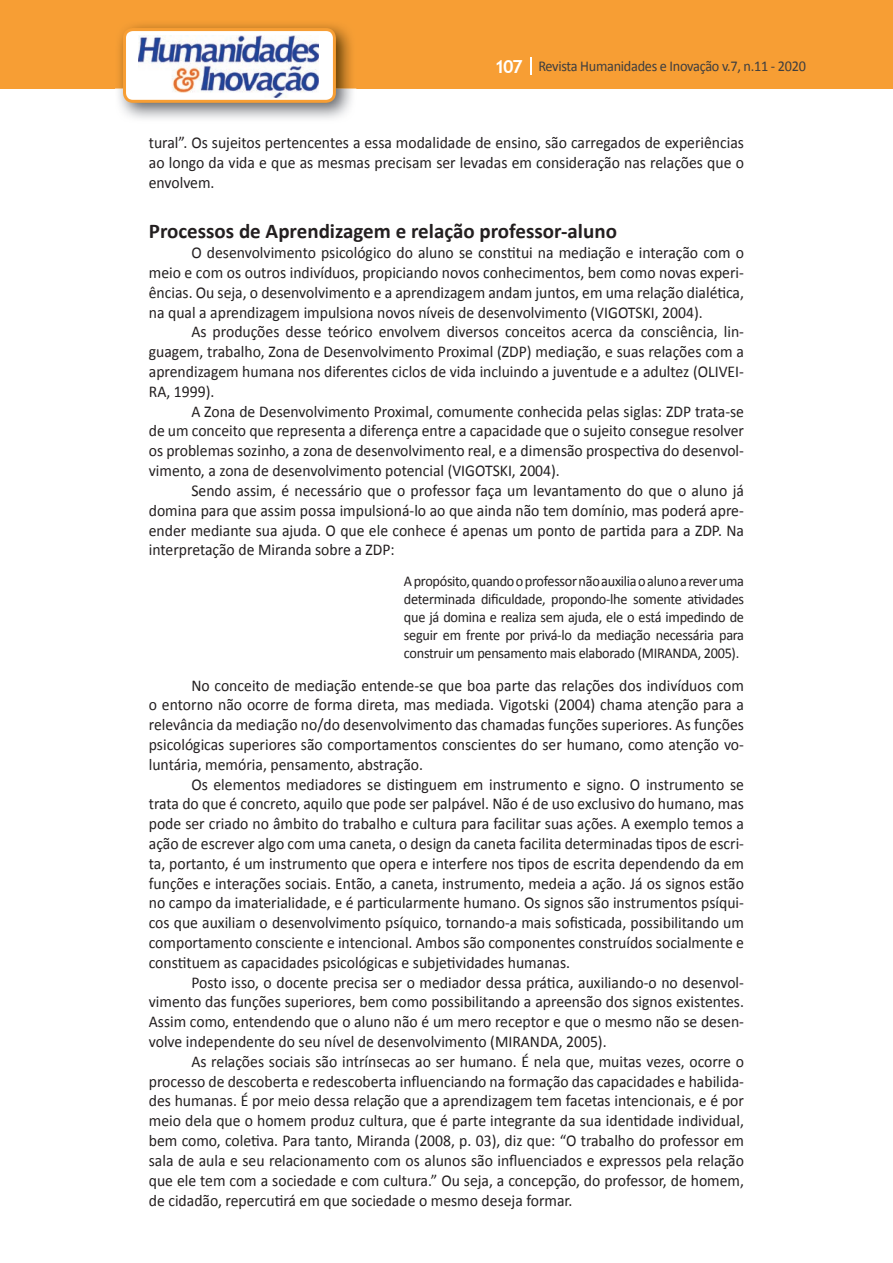
<style>
.page{position:relative;width:893px;height:1263px;background:#fff}
.page>*{position:absolute;margin:0;border:0;box-sizing:border-box;transform-origin:0 0}
.t1{font:700 21px "Calibri";color:#231f20}
.t2{font:16.5px/19.8px "Calibri";color:#231f20;text-align:justify;scale:.95 1}
.t3{font:15px/18px "Calibri";letter-spacing:-.02em;color:#231f20;text-align:justify;scale:.95 1}
.t4{font:15px "Calibri";letter-spacing:-.02em;color:#3e3e3f;scale:.95 1}
.s1{font-family:"Trebuchet MS";font-weight:700;font-size:18px;color:#fff}
</style>
<div class="page">
<div style="left:0;top:0;width:893px;height:88px;background:#f79e34"></div>
<svg style="left:530px;top:57px;width:2px;height:18px"></svg>
<img style="left:115px;top:24px;width:241px;height:95px">
<svg style="left:123px;top:28px;width:213px;height:75px"></svg>
<p class="t4" style="left:495px;top:57px;width:329px"><span class="s1">107</span> Revista Humanidades e Inovação v.7, n.11 - 2020</p>
<p class="t2" style="left:149px;top:133px;width:628px">tural”. Os sujeitos pertencentes a essa modalidade de ensino, são carregados de experiências ao longo da vida e que as mesmas precisam ser levadas em consideração nas relações que o envolvem.</p>
<p class="t1" style="left:149px;top:218px;width:470px">Processos de Aprendizagem e relação professor-aluno</p>
<p class="t2" style="left:149px;top:243px;width:628px;text-indent:43px">O desenvolvimento psicológico do aluno se constitui na mediação e interação com o meio e com os outros indivíduos, propiciando novos conhecimentos, bem como novas experi&shy;ências. Ou seja, o desenvolvimento e a aprendizagem andam juntos, em uma relação dialética, na qual a aprendizagem impulsiona novos níveis de desenvolvimento (VIGOTSKI, 2004).</p>
<p class="t2" style="left:149px;top:322px;width:628px;text-indent:43px">As produções desse teórico envolvem diversos conceitos acerca da consciência, lin&shy;guagem, trabalho, Zona de Desenvolvimento Proximal (ZDP) mediação, e suas relações com a aprendizagem humana nos diferentes ciclos de vida incluindo a juventude e a adultez (OLIVEI-RA, 1999).</p>
<p class="t2" style="left:149px;top:401px;width:628px;text-indent:43px">A Zona de Desenvolvimento Proximal, comumente conhecida pelas siglas: ZDP trata-se de um conceito que representa a diferença entre a capacidade que o sujeito consegue resolver os problemas sozinho, a zona de desenvolvimento real, e a dimensão prospectiva do desenvol&shy;vimento, a zona de desenvolvimento potencial (VIGOTSKI, 2004).</p>
<p class="t2" style="left:149px;top:481px;width:628px;text-indent:43px">Sendo assim, é necessário que o professor faça um levantamento do que o aluno já domina para que assim possa impulsioná-lo ao que ainda não tem domínio, mas poderá apre&shy;ender mediante sua ajuda. O que ele conhece é apenas um ponto de partida para a ZDP. Na interpretação de Miranda sobre a ZDP:</p>
<p class="t3" style="left:404px;top:572px;width:360px">A propósito, quando o professor não auxilia o aluno a rever uma determinada dificuldade, propondo-lhe somente atividades que já domina e realiza sem ajuda, ele o está impedindo de seguir em frente por privá-lo da mediação necessária para construir um pensamento mais elaborado (MIRANDA, 2005).</p>
<p class="t2" style="left:149px;top:675px;width:628px;text-indent:43px">No conceito de mediação entende-se que boa parte das relações dos indivíduos com o entorno não ocorre de forma direta, mas mediada. Vigotski (2004) chama atenção para a relevância da mediação no/do desenvolvimento das chamadas funções superiores. As funções psicológicas superiores são comportamentos conscientes do ser humano, como atenção vo&shy;luntária, memória, pensamento, abstração.</p>
<p class="t2" style="left:149px;top:774px;width:628px;text-indent:43px">Os elementos mediadores se distinguem em instrumento e signo. O instrumento se trata do que é concreto, aquilo que pode ser palpável. Não é de uso exclusivo do humano, mas pode ser criado no âmbito do trabalho e cultura para facilitar suas ações. A exemplo temos a ação de escrever algo com uma caneta, o design da caneta facilita determinadas tipos de escri&shy;ta, portanto, é um instrumento que opera e interfere nos tipos de escrita dependendo da em funções e interações sociais. Então, a caneta, instrumento, medeia a ação. Já os signos estão no campo da imaterialidade, e é particularmente humano. Os signos são instrumentos psíqui&shy;cos que auxiliam o desenvolvimento psíquico, tornando-a mais sofisticada, possibilitando um comportamento consciente e intencional. Ambos são componentes construídos socialmente e constituem as capacidades psicológicas e subjetividades humanas.</p>
<p class="t2" style="left:149px;top:972px;width:628px;text-indent:43px">Posto isso, o docente precisa ser o mediador dessa prática, auxiliando-o no desenvol&shy;vimento das funções superiores, bem como possibilitando a apreensão dos signos existentes.<br>Assim como, entendendo que o aluno não é um mero receptor e que o mesmo não se desen&shy;volve independente do seu nível de desenvolvimento (MIRANDA, 2005).</p>
<p class="t2" style="left:149px;top:1051px;width:628px;text-indent:43px">As relações sociais são intrínsecas ao ser humano. É nela que, muitas vezes, ocorre o processo de descoberta e redescoberta influenciando na formação das capacidades e habilida&shy;des humanas. É por meio dessa relação que a aprendizagem tem facetas intencionais, e é por meio dela que o homem produz cultura, que é parte integrante da sua identidade individual, bem como, coletiva. Para tanto, Miranda (2008, p. 03), diz que: “O trabalho do professor em sala de aula e seu relacionamento com os alunos são influenciados e expressos pela relação que ele tem com a sociedade e com cultura.” Ou seja, a concepção, do professor, de homem, de cidadão, repercutirá em que sociedade o mesmo deseja formar.</p>
</div>
